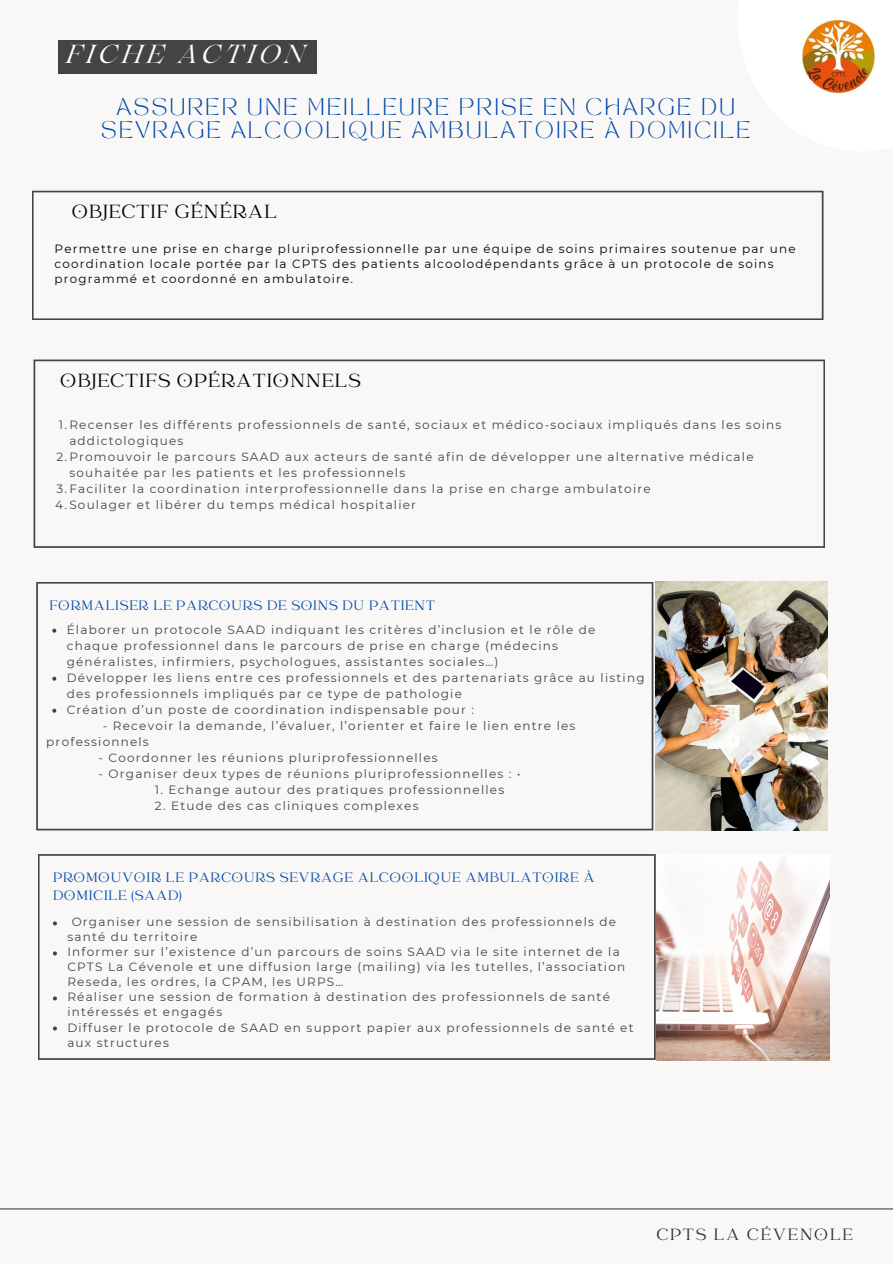
<style>
.page{position:relative;width:893px;height:1264px;background:#fff}
.page>*{position:absolute;margin:0;border:0;box-sizing:border-box;transform-origin:0 0}
.t1{font:italic 25.95px "Lovelace";letter-spacing:.15em;color:#fff}
.t2{font:21px "Catchy Mager";letter-spacing:.05em;color:#000}
.t3{font:18px "Catchy Mager";letter-spacing:.1em;color:#303030}
.t4{font:16.8px/22.5px "TAN MONCHERI Regular";letter-spacing:.15em;color:#004aad;text-align:center}
.t5{font:15px/18px "Catchy Mager";letter-spacing:.05em;color:#004aad}
.t6{font:12px/16px "Montserrat";letter-spacing:.1em;color:#444}
.t7{font:12px/14.9px "Montserrat";letter-spacing:.1em;color:#000}
</style>
<div class="page">
<div style="left:0;top:0;width:892px;height:1263px;background:#faf8f6"></div>
<svg style="left:32px;top:191px;width:791px;height:129px"></svg>
<svg style="left:36px;top:582px;width:617px;height:248px"></svg>
<svg style="left:34px;top:359px;width:791px;height:189px"></svg>
<svg style="left:38px;top:854px;width:617px;height:205px"></svg>
<img style="left:657px;top:861px;width:172px;height:199px">
<hr style="left:0;top:1208px;width:892px;height:1px;background:#444">
<div style="left:737px;top:0;width:155px;height:151px;background:#fff"></div>
<img style="left:802px;top:19px;width:74px;height:75px">
<img style="left:655px;top:582px;width:172px;height:248px">
<svg style="left:53px;top:921px;width:4px;height:4px"></svg>
<svg style="left:53px;top:951px;width:4px;height:4px"></svg>
<svg style="left:53px;top:996px;width:4px;height:4px"></svg>
<svg style="left:53px;top:1026px;width:4px;height:4px"></svg>
<div style="left:58px;top:40px;width:259px;height:34px;background:#444"></div>
<svg style="left:52px;top:628px;width:4px;height:4px"></svg>
<svg style="left:52px;top:676px;width:4px;height:4px"></svg>
<svg style="left:52px;top:708px;width:4px;height:4px"></svg>
<p class="t1" style="left:67px;top:45px;width:240px">FICHE ACTION</p>
<h2 class="t4" style="left:101px;top:99px;width:650px">ASSURER UNE MEILLEURE PRISE EN CHARGE DU<br>SEVRAGE ALCOOLIQUE AMBULATOIRE À DOMICILE</h2>
<p class="t2" style="left:72px;top:201px;width:206px">OBJECTIF GÉNÉRAL</p>
<p class="t7" style="left:55px;top:241px;width:742px">Permettre une prise en charge pluriprofessionnelle par une équipe de soins primaires soutenue par une coordination locale portée par la CPTS des patients alcoolodépendants grâce à un protocole de soins programmé et coordonné en ambulatoire.</p>
<p class="t2" style="left:61px;top:370px;width:301px">OBJECTIFS OPÉRATIONNELS</p>
<p class="t6" style="left:69px;top:416px;width:713px;text-indent:-10px">1.Recenser les différents professionnels de santé, sociaux et médico-sociaux impliqués dans les soins addictologiques</p>
<h4 class="t6" style="left:69px;top:448px;width:685px;text-indent:-13px">2.Promouvoir le parcours SAAD aux acteurs de santé afin de développer une alternative médicale souhaitée par les patients et les professionnels</h4>
<p class="t6" style="left:56px;top:480px;width:595px">3.Faciliter la coordination interprofessionnelle dans la prise en charge ambulatoire</p>
<p class="t6" style="left:55px;top:496px;width:362px">4.Soulager et libérer du temps médical hospitalier</p>
<p class="t5" style="left:50px;top:597px;width:387px">FORMALISER LE PARCOURS DE SOINS DU PATIENT</p>
<p class="t6" style="left:67px;top:621px;width:530px">Élaborer un protocole SAAD indiquant les critères d’inclusion et le rôle de chaque professionnel dans le parcours de prise en charge (médecins généralistes, infirmiers, psychologues, assistantes sociales…)</p>
<p class="t6" style="left:67px;top:669px;width:579px">Développer les liens entre ces professionnels et des partenariats grâce au listing des professionnels impliqués par ce type de pathologie</p>
<p class="t6" style="left:67px;top:701px;width:409px">Création d’un poste de coordination indispensable pour :</p>
<p class="t6" style="left:46px;top:717px;width:530px;text-indent:56px">- Recevoir la demande, l’évaluer, l’orienter et faire le lien entre les professionnels</p>
<p class="t6" style="left:98px;top:749px;width:340px">- Coordonner les réunions pluriprofessionnelles</p>
<p class="t6" style="left:98px;top:765px;width:423px">- Organiser deux types de réunions pluriprofessionnelles : •</p>
<p class="t6" style="left:155px;top:781px;width:351px">1. Echange autour des pratiques professionnelles</p>
<p class="t6" style="left:155px;top:797px;width:265px">2. Etude des cas cliniques complexes</p>
<h3 class="t5" style="left:53px;top:869px;width:542px">PROMOUVOIR LE PARCOURS SEVRAGE ALCOOLIQUE AMBULATOIRE À<br>DOMICILE (SAAD)</h3>
<h1 class="t6" style="left:67px;top:914px;width:550px;line-height:15px;text-indent:4px">Organiser une session de sensibilisation à destination des professionnels de santé du territoire</h1>
<h3 class="t6" style="left:67px;top:944px;width:559px;line-height:15px">Informer sur l’existence d’un parcours de soins SAAD via le site internet de la<br>CPTS La Cévenole et une diffusion large (mailing) via les tutelles, l’association<br>Reseda, les ordres, la CPAM, les URPS…</h3>
<h2 class="t6" style="left:67px;top:989px;width:544px;line-height:15px">Réaliser une session de formation à destination des professionnels de santé intéressés et engagés</h2>
<p class="t6" style="left:67px;top:1019px;width:567px;line-height:15px">Diffuser le protocole de SAAD en support papier aux professionnels de santé et aux structures</p>
<p class="t3" style="left:656px;top:1225px;width:198px">CPTS LA CÉVENOLE</p>
</div>
